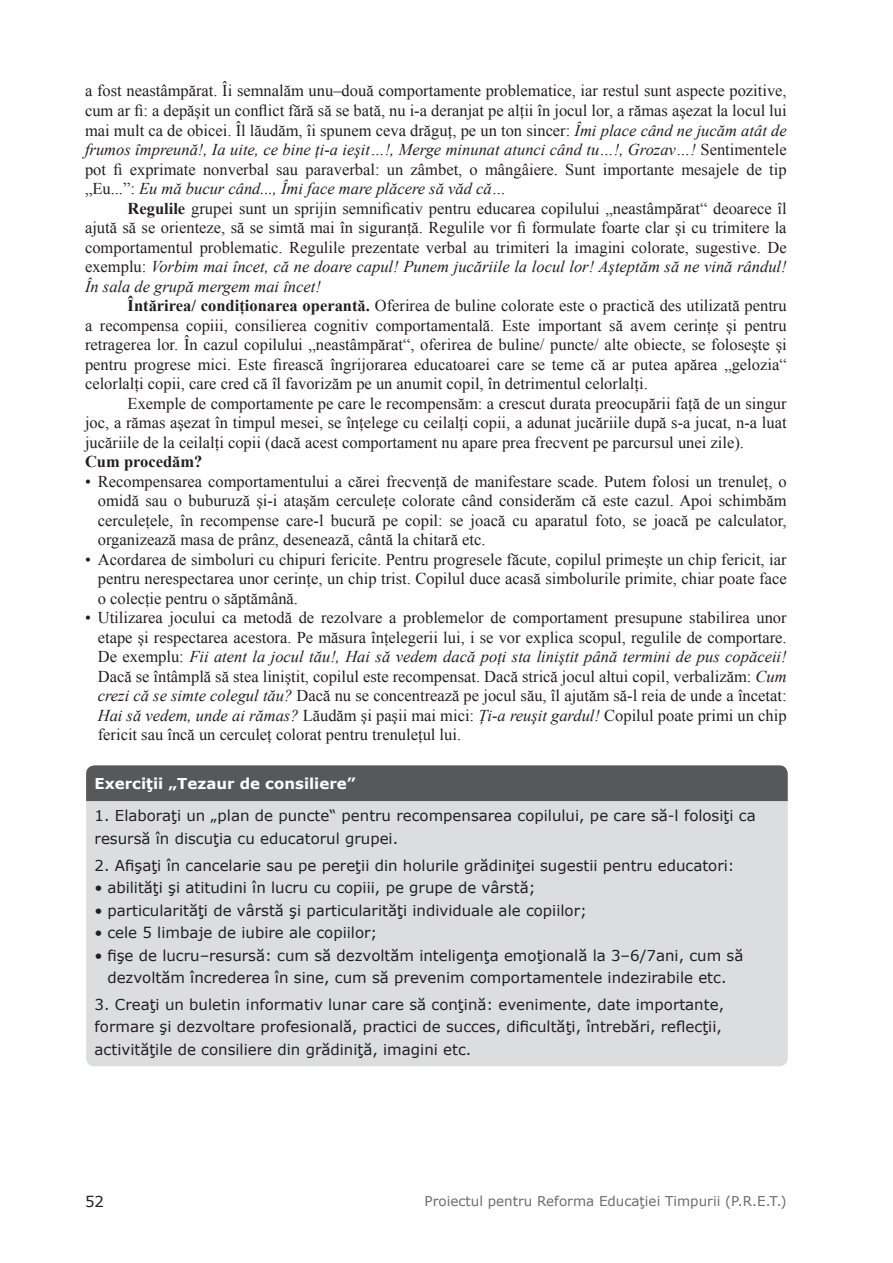
<style>
.page{position:relative;width:893px;height:1263px;background:#fff}
.page>*{position:absolute;margin:0;border:0;box-sizing:border-box;transform-origin:0 0}
.t1{font:16.5px/19.5px "Times New Roman";color:#231f20;text-align:justify}
.t2{font:700 16.5px "Times New Roman";color:#231f20}
.t3{font:15px/22.5px "Verdana";color:#231f20}
.t4{font:700 15px "Verdana";color:#fff}
.t5{font:13.5px "Verdana";color:#6c6d70}
.s1{font-style:italic}
.s2{font-weight:700}
</style>
<div class="page">
<div style="left:86px;top:765px;width:702px;height:36px;background:#57585a"></div>
<div style="left:86px;top:801px;width:702px;height:265px;background:#dcdddf"></div>
<p class="t1" style="left:85px;top:81px;width:703px">a fost neastâmpărat. Îi semnalăm unu–două comportamente problematice, iar restul sunt aspecte pozitive, cum ar fi: a depăşit un conflict fără să se bată, nu i-a deranjat pe alţii în jocul lor, a rămas aşezat la locul lui mai mult ca de obicei. Îl lăudăm, îi spunem ceva drăguţ, pe un ton sincer: <span class="s1">Îmi place când ne jucăm atât de frumos împreună!, Ia uite, ce bine ţi-a ieşit…!, Merge minunat atunci când tu…!, Grozav…!</span> Sentimentele pot fi exprimate nonverbal sau paraverbal: un zâmbet, o mângâiere. Sunt importante mesajele de tip „Eu...”: <span class="s1">Eu mă bucur când..., Îmi face mare plăcere să văd că…</span></p>
<p class="t1" style="left:85px;top:198px;width:703px;text-indent:43px"><span class="s2">Regulile</span> grupei sunt un sprijin semnificativ pentru educarea copilului „neastâmpărat“ deoarece îl ajută să se orienteze, să se simtă mai în siguranţă. Regulile vor fi formulate foarte clar şi cu trimitere la comportamentul problematic. Regulile prezentate verbal au trimiteri la imagini colorate, sugestive. De exemplu: <span class="s1">Vorbim mai încet, că ne doare capul! Punem jucăriile la locul lor! Aşteptăm să ne vină rândul!<br>În sala de grupă mergem mai încet!</span></p>
<p class="t1" style="left:85px;top:295px;width:703px;text-indent:43px"><span class="s2">Întărirea/ condiţionarea operantă.</span> Oferirea de buline colorate este o practică des utilizată pentru a recompensa copiii, consilierea cognitiv comportamentală. Este important să avem cerinţe şi pentru retragerea lor. În cazul copilului „neastâmpărat“, oferirea de buline/ puncte/ alte obiecte, se foloseşte şi pentru progrese mici. Este firească îngrijorarea educatoarei care se teme că ar putea apărea „gelozia“ celorlalţi copii, care cred că îl favorizăm pe un anumit copil, în detrimentul celorlalţi.</p>
<p class="t1" style="left:85px;top:393px;width:703px;text-indent:43px">Exemple de comportamente pe care le recompensăm: a crescut durata preocupării faţă de un singur joc, a rămas aşezat în timpul mesei, se înţelege cu ceilalţi copii, a adunat jucăriile după s-a jucat, n-a luat jucăriile de la ceilalţi copii (dacă acest comportament nu apare prea frecvent pe parcursul unei zile).</p>
<p class="t2" style="left:85px;top:450px;width:119px">Cum procedăm?</p>
<p class="t1" style="left:98px;top:471px;width:690px;text-indent:-13px">• Recompensarea comportamentului a cărei frecvenţă de manifestare scade. Putem folosi un trenuleţ, o omidă sau o buburuză şi-i ataşăm cerculeţe colorate când considerăm că este cazul. Apoi schimbăm cerculeţele, în recompense care-l bucură pe copil: se joacă cu aparatul foto, se joacă pe calculator, organizează masa de prânz, desenează, cântă la chitară etc.</p>
<p class="t1" style="left:98px;top:549px;width:690px;text-indent:-13px">• Acordarea de simboluri cu chipuri fericite. Pentru progresele făcute, copilul primeşte un chip fericit, iar pentru nerespectarea unor cerinţe, un chip trist. Copilul duce acasă simbolurile primite, chiar poate face o colecţie pentru o săptămână.</p>
<p class="t1" style="left:98px;top:608px;width:690px;text-indent:-13px">• Utilizarea jocului ca metodă de rezolvare a problemelor de comportament presupune stabilirea unor etape şi respectarea acestora. Pe măsura înţelegerii lui, i se vor explica scopul, regulile de comportare.<br>De exemplu: <span class="s1">Fii atent la jocul tău!, Hai să vedem dacă poţi sta liniştit până termini de pus copăceii!<br></span>Dacă se întâmplă să stea liniştit, copilul este recompensat. Dacă strică jocul altui copil, verbalizăm: <span class="s1">Cum crezi că se simte colegul tău?</span> Dacă nu se concentrează pe jocul său, îl ajutăm să-l reia de unde a încetat:<br><span class="s1">Hai să vedem, unde ai rămas?</span> Lăudăm şi paşii mai mici: <span class="s1">Ţi-a reuşit gardul!</span> Copilul poate primi un chip fericit sau încă un cerculeţ colorat pentru trenuleţul lui.</p>
<p class="t4" style="left:95px;top:774px;width:262px">Exerciţii „Tezaur de consiliere”</p>
<p class="t3" style="left:95px;top:804px;width:663px">1. Elaboraţi un „plan de puncte“ pentru recompensarea copilului, pe care să-l folosiţi ca resursă în discuţia cu educatorul grupei.</p>
<p class="t3" style="left:95px;top:853px;width:642px">2. Afişaţi în cancelarie sau pe pereţii din holurile grădiniţei sugestii pentru educatori:</p>
<p class="t3" style="left:95px;top:876px;width:442px">• abilităţi şi atitudini în lucru cu copiii, pe grupe de vârstă;</p>
<p class="t3" style="left:95px;top:898px;width:494px">• particularităţi de vârstă şi particularităţi individuale ale copiilor;</p>
<p class="t3" style="left:95px;top:921px;width:284px">• cele 5 limbaje de iubire ale copiilor;</p>
<p class="t3" style="left:95px;top:943px;width:650px;text-align:center">• fişe de lucru–resursă: cum să dezvoltăm inteligenţa emoţională la 3–6/7ani, cum să dezvoltăm încrederea în sine, cum să prevenim comportamentele indezirabile etc.</p>
<p class="t3" style="left:95px;top:993px;width:631px">3. Creaţi un buletin informativ lunar care să conţină: evenimente, date importante, formare şi dezvoltare profesională, practici de succes, dificultăţi, întrebări, reflecţii, activităţile de consiliere din grădiniţă, imagini etc.</p>
<p class="t3" style="left:85px;top:1190px;width:21px">52</p>
<p class="t5" style="left:425px;top:1192px;width:364px">Proiectul pentru Reforma Educaţiei Timpurii (P.R.E.T.)</p>
</div>
